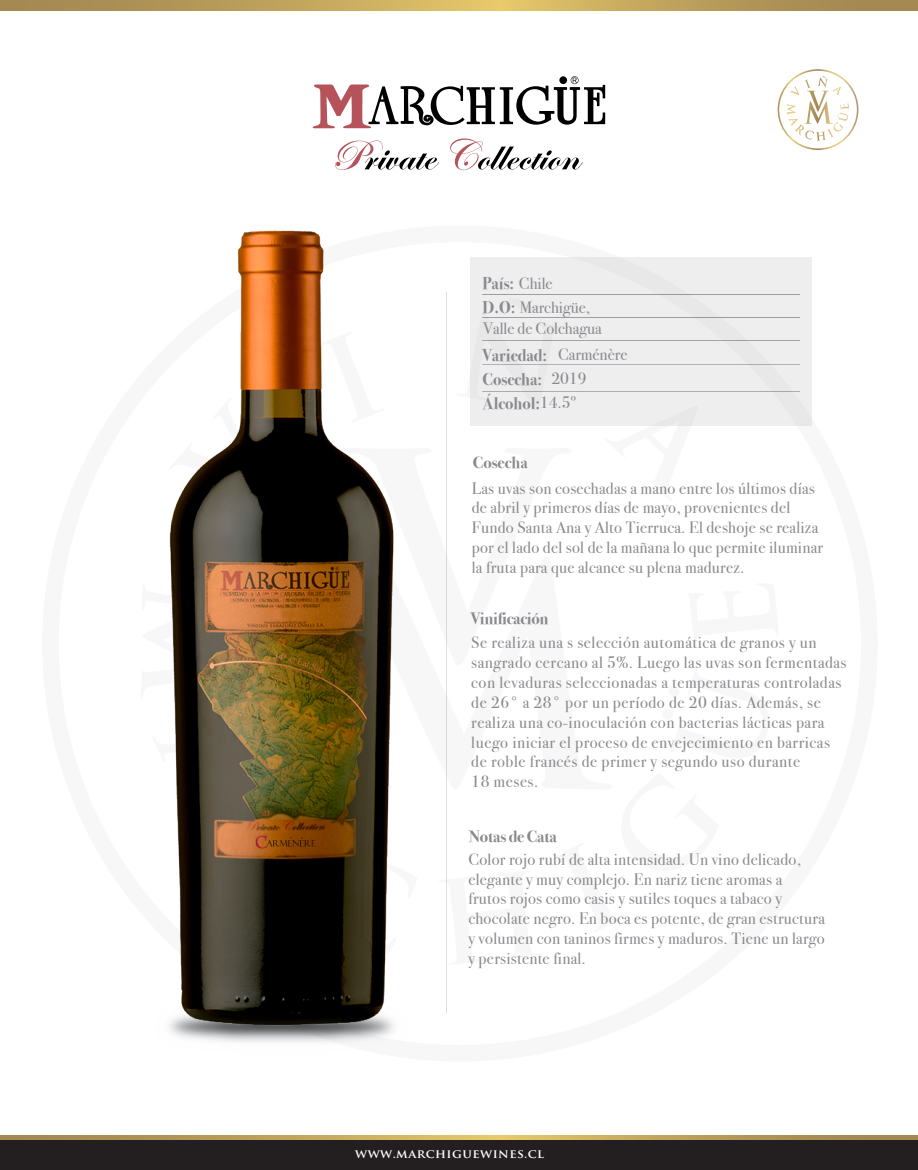
<style>
.page{position:relative;width:918px;height:1170px;background:#fff}
.page>*{position:absolute;margin:0;border:0;box-sizing:border-box;transform-origin:0 0}
.t1{font:700 17.1px/24px "Bodoni Svty Two ITCTT";color:#8a8a8e;scale:.96 1}
.t2{font:16.5px/19.8px "Bodoni Svty Two ITCTT";letter-spacing:.015em;color:#8a8a8e}
.t3{font:16.5px/19.8px "Bodoni Svty Two ITCTT";letter-spacing:.035em;color:#8a8a8e}
.t4{font:700 16.5px "Bodoni Svty Two ITCTT";letter-spacing:-.005em;color:#8a8a8e}
.t5{font:700 12px "Trajan Pro";letter-spacing:.035em;color:#fff;scale:1.05 1}
.s1{font-weight:400;font-size:16.5px}
.s2{font-weight:700;font-size:17.1px}
</style>
<div class="page">
<svg style="left:446px;top:448px;width:1px;height:218px"></svg>
<svg style="left:446px;top:870px;width:1px;height:91px"></svg>
<div style="left:662px;top:708px;width:11px;height:11px;background:#f7f7f7;border-radius:50%"></div>
<div style="left:669px;top:685px;width:10px;height:11px;background:#f7f7f7;border-radius:50%"></div>
<div style="left:0;top:1139px;width:918px;height:30px;background:#231f20"></div>
<svg style="left:1px;top:1135px;width:917px;height:4px;background:#bda15b"></svg>
<svg style="left:0;top:0;width:918px;height:10px;background:#bda15b"></svg>
<svg style="left:778px;top:69px;width:81px;height:81px"></svg>
<div style="left:470px;top:257px;width:341px;height:169px;background:#eeeeef"></div>
<hr style="left:482px;top:294px;width:318px;height:1px;background:#231f20">
<hr style="left:482px;top:317px;width:318px;height:1px;background:#231f20">
<hr style="left:482px;top:340px;width:318px;height:1px;background:#231f20">
<hr style="left:482px;top:364px;width:318px;height:1px;background:#231f20">
<hr style="left:482px;top:391px;width:318px;height:1px;background:#231f20">
<svg style="left:313px;top:76px;width:292px;height:52px"></svg>
<svg style="left:335px;top:140px;width:104px;height:30px"></svg>
<svg style="left:450px;top:138px;width:133px;height:32px"></svg>
<img style="left:169px;top:230px;width:225px;height:814px">
<p class="t1" style="left:483px;top:269px;width:75px">País: <span class="s1">Chile</span></p>
<p class="t2" style="left:483px;top:295px;width:109px"><span class="s2">D.O:</span> Marchigüe,</p>
<p class="t1" style="left:483px;top:341px;width:99px">Variedad:<br>Cosecha:<br>Álcohol:<span class="s1">14.5</span><sup>º</sup></p>
<p class="t2" style="left:558px;top:314px;width:71px;line-height:26.1px;text-indent:-75px">Valle de Colchagua<br>Carménère</p>
<p class="t2" style="left:551px;top:367px;width:37px">2019</p>
<p class="t4" style="left:473px;top:448px;width:56px">Cosecha</p>
<p class="t2" style="left:472px;top:476px;width:353px">Las uvas son cosechadas a mano entre los últimos días de abril y primeros días de mayo, provenientes del Fundo Santa Ana y Alto Tierruca. El deshoje se realiza por el lado del sol de la mañana lo que permite iluminar la fruta para que alcance su plena madurez.</p>
<p class="t4" style="left:471px;top:604px;width:79px">Vinificación</p>
<p class="t3" style="left:471px;top:631px;width:377px">Se realiza una s selección automática de granos y un sangrado cercano al 5%. Luego las uvas son fermentadas con levaduras seleccionadas a temperaturas controladas de 26° a 28° por un período de 20 días. Además, se realiza una co-inoculación con bacterias lácticas para luego iniciar el proceso de envejecimiento en barricas de roble francés de primer y segundo uso durante<br>18 meses.</p>
<p class="t4" style="left:469px;top:823px;width:89px">Notas de Cata</p>
<p class="t2" style="left:468px;top:847px;width:358px">Color rojo rubí de alta intensidad. Un vino delicado, elegante y muy complejo. En nariz tiene aromas a<br>frutos rojos como casis y sutiles toques a tabaco y chocolate negro. En boca es potente, de gran estructura y volumen con taninos firmes y maduros. Tiene un largo y persistente final.</p>
<p class="t5" style="left:355px;top:1145px;width:181px">WWW.MARCHIGUEWINES.CL</p>
</div>
